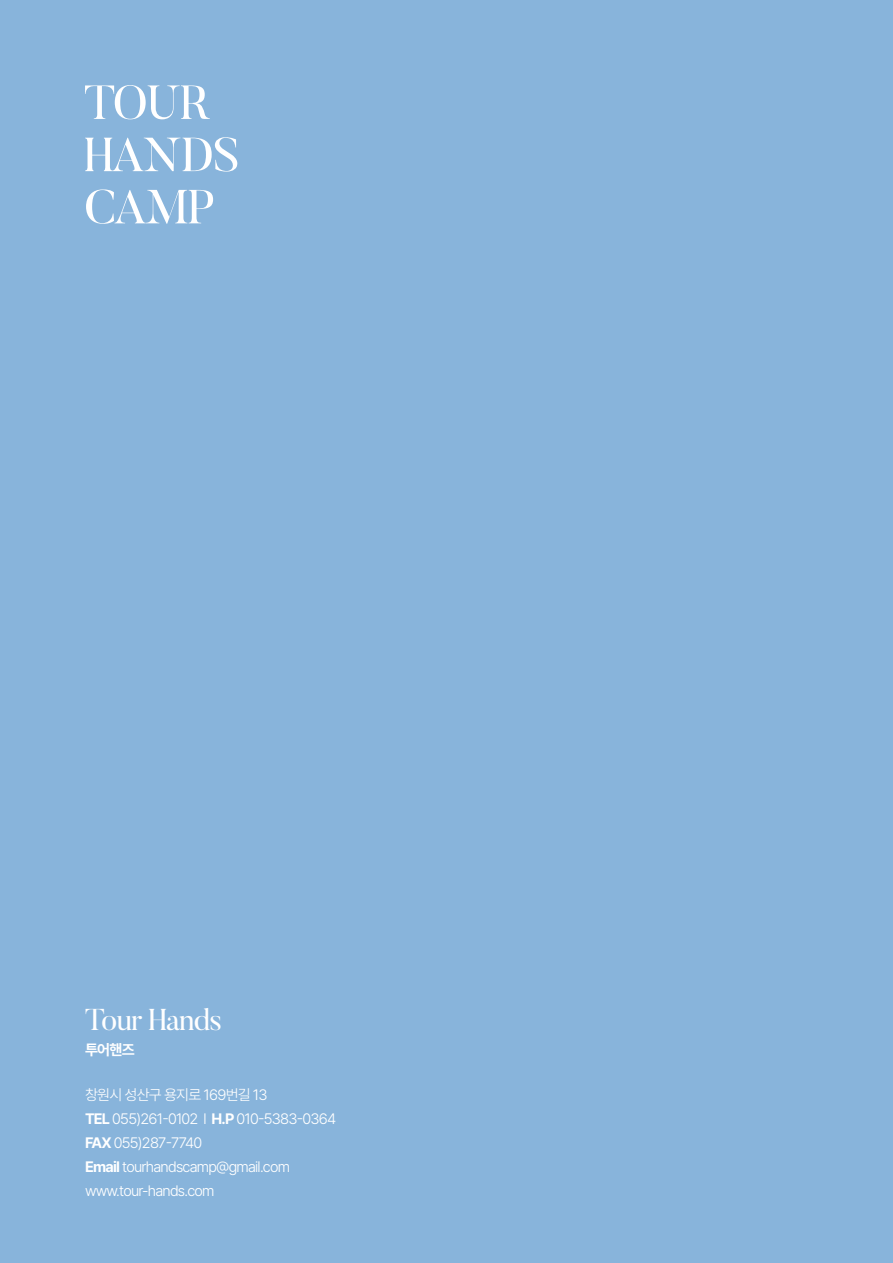
<style>
.page{position:relative;width:893px;height:1263px;background:#88b4db}
.page>*{position:absolute;margin:0;border:0;box-sizing:border-box;transform-origin:0 0}
.t1{font:30px "Butler";letter-spacing:-.025em;color:#fff}
.t2{font:300 15px/24px "Pretendard";letter-spacing:-.05em;color:#fff}
.t3{font:700 15px "Pretendard";color:#fff}
.s1{font-weight:700}
</style>
<div class="page">
<svg style="left:86px;top:189px;width:127px;height:35px"></svg>
<svg style="left:85px;top:137px;width:153px;height:35px"></svg>
<svg style="left:85px;top:85px;width:125px;height:34px"></svg>
<h1 class="t1" style="left:85px;top:1000px;width:139px">Tour Hands</h1>
<p class="t3" style="left:85px;top:1039px;width:51px">투어핸즈</p>
<p class="t2" style="left:85px;top:1082px;width:253px">창원시 성산구 용지로 169번길 13<br><span class="s1">TEL</span> 055)261-0102 l <span class="s1">H.P</span> 010-5383-0364<br><span class="s1">FAX</span> 055)287-7740<br><span class="s1">Email</span> tourhandscamp@gmail.com www.tour-hands.com</p>
</div>
